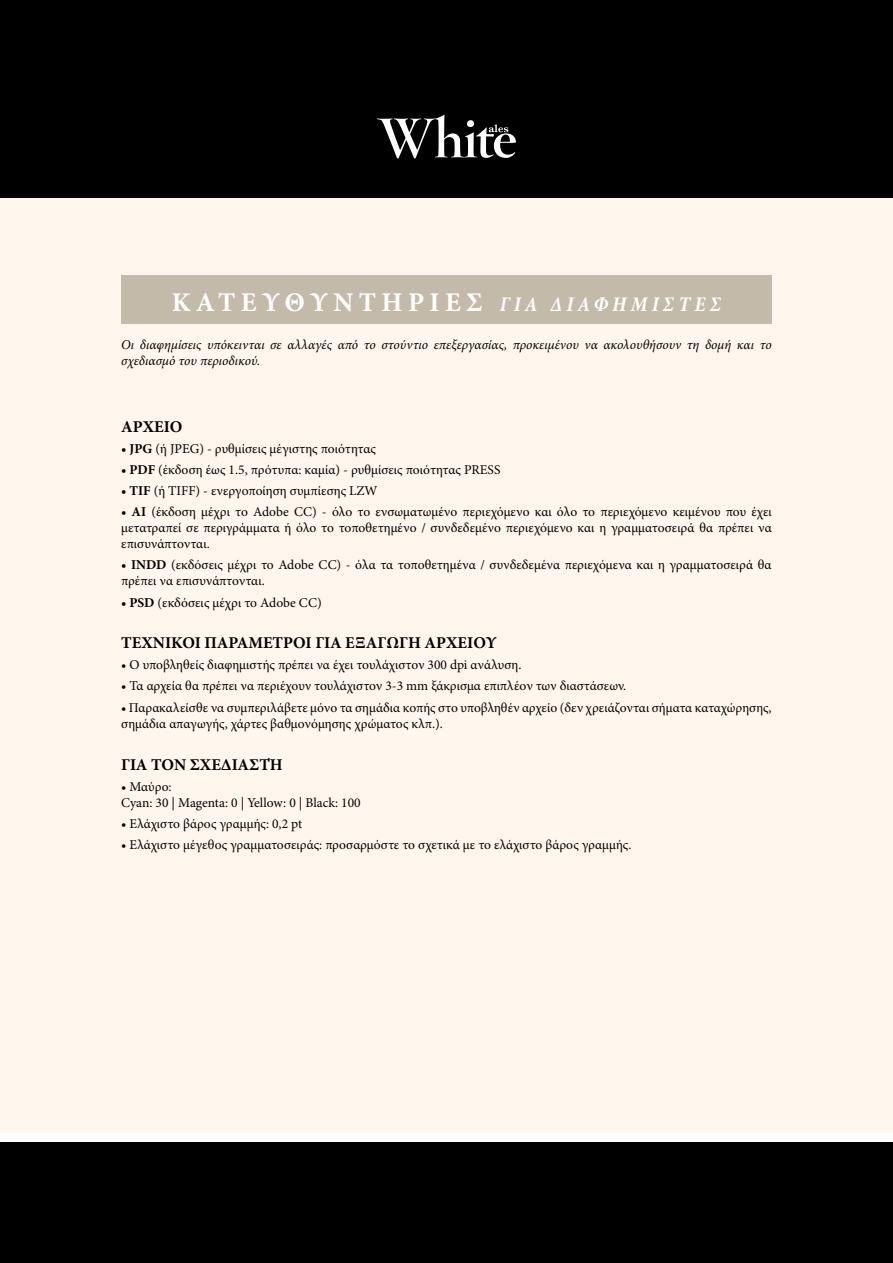
<style>
.page{position:relative;width:893px;height:1263px;background:#fff}
.page>*{position:absolute;margin:0;border:0;box-sizing:border-box;transform-origin:0 0}
.t1{font:700 27px "Minion Pro";letter-spacing:.2em;color:#fff}
.t2{font:700 16.5px "Minion Pro";color:#000}
.t3{font:13.5px/16.2px "Minion Pro";color:#000}
.t4{font:italic 13.5px/16.2px "Minion Pro";color:#000}
.s1{font-style:italic;font-stretch:condensed;font-size:21px}
.s2{font-weight:700}
</style>
<div class="page">
<div style="left:0;top:0;width:893px;height:1132px;background:#fff6ed"></div>
<div style="left:0;top:1142px;width:893px;height:121px;background:#000"></div>
<div style="left:0;top:0;width:893px;height:197px;background:#000"></div>
<div style="left:121px;top:276px;width:651px;height:48px;background:#c4baaa"></div>
<svg style="left:377px;top:115px;width:139px;height:44px"></svg>
<h1 class="t1" style="left:172px;top:284px;width:551px">ΚΑΤΕΥΘΥΝΤΗΡΙΕΣ <span class="s1">ΓΙΑ ΔΙΑΦΗΜΙΣΤΕΣ</span></h1>
<p class="t4" style="left:121px;top:336px;width:652px">Οι διαφημίσεις υπόκεινται σε αλλαγές από το στούντιο επεξεργασίας, προκειμένου να ακολουθήσουν τη δομή και το σχεδιασμό του περιοδικού.</p>
<p class="t2" style="left:121px;top:415px;width:63px">ΑΡΧΕΙΟ</p>
<p class="t3" style="left:121px;top:440px;width:256px"><span class="s2">• JPG</span> (ή JPEG) - ρυθμίσεις μέγιστης ποιότητας</p>
<p class="t3" style="left:121px;top:461px;width:381px"><span class="s2">• PDF</span> (έκδοση έως 1.5, πρότυπα: καμία) - ρυθμίσεις ποιότητας PRESS</p>
<p class="t3" style="left:121px;top:482px;width:258px"><span class="s2">• TIF</span> (ή TIFF) - ενεργοποίηση συμπίεσης LZW</p>
<p class="t3" style="left:121px;top:503px;width:652px;text-align:justify"><span class="s2">• AI</span> (έκδοση μέχρι το Adobe CC) - όλο το ενσωματωμένο περιεχόμενο και όλο το περιεχόμενο κειμένου που έχει μετατραπεί σε περιγράμματα ή όλο το τοποθετημένο / συνδεδεμένο περιεχόμενο και η γραμματοσειρά θα πρέπει να επισυνάπτονται.</p>
<p class="t3" style="left:121px;top:557px;width:652px"><span class="s2">• INDD</span> (εκδόσεις μέχρι το Adobe CC) - όλα τα τοποθετημένα / συνδεδεμένα περιεχόμενα και η γραμματοσειρά θα πρέπει να επισυνάπτονται.</p>
<p class="t3" style="left:121px;top:594px;width:202px"><span class="s2">• PSD</span> (εκδόσεις μέχρι το Adobe CC)</p>
<p class="t2" style="left:121px;top:632px;width:377px">ΤΕΧΝΙΚΟΙ ΠΑΡΑΜΕΤΡΟΙ ΓΙΑ ΕΞΑΓΩΓΗ ΑΡΧΕΙΟΥ</p>
<p class="t3" style="left:121px;top:657px;width:402px">• Ο υποβληθείς διαφημιστής πρέπει να έχει τουλάχιστον 300 dpi ανάλυση.</p>
<p class="t3" style="left:121px;top:678px;width:507px">• Τα αρχεία θα πρέπει να περιέχουν τουλάχιστον 3-3 mm ξάκρισμα επιπλέον των διαστάσεων.</p>
<p class="t3" style="left:121px;top:699px;width:652px">• Παρακαλείσθε να συμπεριλάβετε μόνο τα σημάδια κοπής στο υποβληθέν αρχείο (δεν χρειάζονται σήματα καταχώρησης, σημάδια απαγωγής, χάρτες βαθμονόμησης χρώματος κλπ.).</p>
<p class="t2" style="left:121px;top:753px;width:163px">ΓΙΑ ΤΟΝ ΣΧΕΔΙΑΣΤΉ</p>
<p class="t3" style="left:121px;top:778px;width:241px">• Μαύρο:<br>Cyan: 30 | Magenta: 0 | Yellow: 0 | Black: 100</p>
<p class="t3" style="left:121px;top:815px;width:183px">• Ελάχιστο βάρος γραμμής: 0,2 pt</p>
<p class="t3" style="left:121px;top:836px;width:512px">• Ελάχιστο μέγεθος γραμματοσειράς: προσαρμόστε το σχετικά με το ελάχιστο βάρος γραμμής.</p>
</div>
